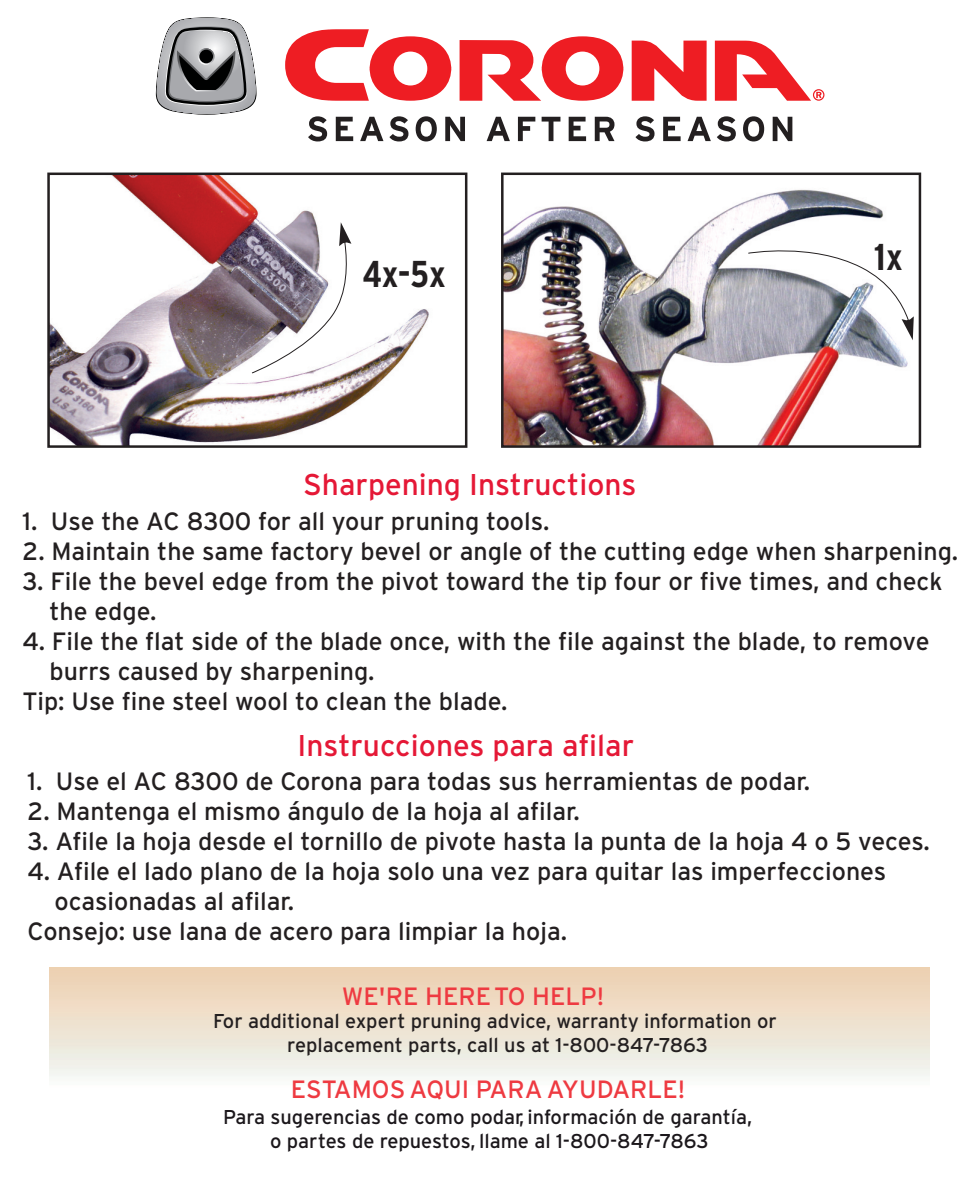
<style>
.page{position:relative;width:973px;height:1177px;background:#fff}
.page>*{position:absolute;margin:0;border:0;box-sizing:border-box;transform-origin:0 0}
.t1{font:700 condensed 37.25px "Interstate";color:#231f20}
.t2{font:30px "Interstate";color:#e51836}
.t3{font:25px/30px "Interstate";color:#231f20}
.t4{font:25px "Interstate";color:#ee3a41}
.t5{font:20px/24px "Interstate";color:#231f20;text-align:center}
.t6{font:20px/24px "Interstate";color:#1b171b;text-align:center}
</style>
<div class="page">
<img style="left:50px;top:175px;width:396px;height:270px">
<div style="left:47px;top:172px;width:420px;height:276px;border:2px solid #231f20"></div>
<img style="left:504px;top:175px;width:414px;height:270px">
<div style="left:501px;top:172px;width:420px;height:276px;border:2px solid #231f20"></div>
<svg style="left:252px;top:222px;width:99px;height:151px"></svg>
<svg style="left:748px;top:242px;width:165px;height:98px"></svg>
<svg style="left:308px;top:116px;width:19px;height:25px"></svg>
<svg style="left:336px;top:117px;width:17px;height:24px"></svg>
<svg style="left:360px;top:117px;width:23px;height:24px"></svg>
<svg style="left:389px;top:116px;width:19px;height:25px"></svg>
<svg style="left:415px;top:116px;width:22px;height:25px"></svg>
<svg style="left:445px;top:117px;width:20px;height:24px"></svg>
<svg style="left:486px;top:117px;width:24px;height:24px"></svg>
<svg style="left:518px;top:117px;width:17px;height:24px"></svg>
<svg style="left:541px;top:117px;width:19px;height:24px"></svg>
<svg style="left:568px;top:117px;width:18px;height:24px"></svg>
<svg style="left:594px;top:117px;width:20px;height:24px"></svg>
<svg style="left:635px;top:116px;width:19px;height:25px"></svg>
<svg style="left:663px;top:117px;width:17px;height:24px"></svg>
<svg style="left:687px;top:117px;width:23px;height:24px"></svg>
<svg style="left:717px;top:116px;width:18px;height:25px"></svg>
<svg style="left:743px;top:116px;width:21px;height:25px"></svg>
<svg style="left:772px;top:117px;width:20px;height:24px"></svg>
<svg style="left:631px;top:41px;width:75px;height:60px"></svg>
<svg style="left:715px;top:41px;width:109px;height:60px"></svg>
<svg style="left:285px;top:29px;width:167px;height:72px"></svg>
<svg style="left:459px;top:36px;width:165px;height:65px"></svg>
<svg style="left:156px;top:17px;width:101px;height:98px;background:#9d9ea0"></svg>
<h1 class="t1" style="left:363px;top:253px;width:84px">4x-5x</h1>
<p class="t2" style="left:303px;top:467px;width:335px">Sharpening Instructions</p>
<h1 class="t1" style="left:874px;top:236px;width:30px">1x</h1>
<p class="t3" style="left:22px;top:506px;width:528px">1. Use the AC 8300 for all your pruning tools.</p>
<p class="t3" style="left:22px;top:536px;width:937px">2. Maintain the same factory bevel or angle of the cutting edge when sharpening.</p>
<p class="t3" style="left:49px;top:566px;width:894px;text-indent:-27px">3. File the bevel edge from the pivot toward the tip four or five times, and check the edge.</p>
<p class="t3" style="left:22px;top:626px;width:908px">4. File the flat side of the blade once, with the file against the blade, to remove</p>
<p class="t3" style="left:49px;top:656px;width:326px">burrs caused by sharpening.</p>
<p class="t3" style="left:22px;top:686px;width:486px">Tip: Use fine steel wool to clean the blade.</p>
<p class="t2" style="left:297px;top:729px;width:338px">Instrucciones para afilar</p>
<p class="t3" style="left:28px;top:766px;width:784px">1. Use el AC 8300 de Corona para todas sus herramientas de podar.</p>
<p class="t3" style="left:28px;top:796px;width:553px">2. Mantenga el mismo ángulo de la hoja al afilar.</p>
<p class="t3" style="left:28px;top:826px;width:904px">3. Afile la hoja desde el tornillo de pivote hasta la punta de la hoja 4 o 5 veces.</p>
<p class="t3" style="left:28px;top:856px;width:860px">4. Afile el lado plano de la hoja solo una vez para quitar las imperfecciones</p>
<p class="t3" style="left:54px;top:886px;width:241px">ocasionadas al afilar.</p>
<p class="t3" style="left:28px;top:916px;width:541px">Consejo: use lana de acero para limpiar la hoja.</p>
<p class="t4" style="left:342px;top:981px;width:264px">WE'RE HERETO HELP!</p>
<p class="t5" style="left:213px;top:1008px;width:565px">For additional expert pruning advice, warranty information or replacement parts, call us at 1-800-847-7863</p>
<p class="t4" style="left:291px;top:1075px;width:396px">ESTAMOS AQUI PARA AYUDARLE!</p>
<p class="t6" style="left:223px;top:1105px;width:530px">Para sugerencias de como podar, información de garantía, o partes de repuestos, llame al 1-800-847-7863</p>
</div>
